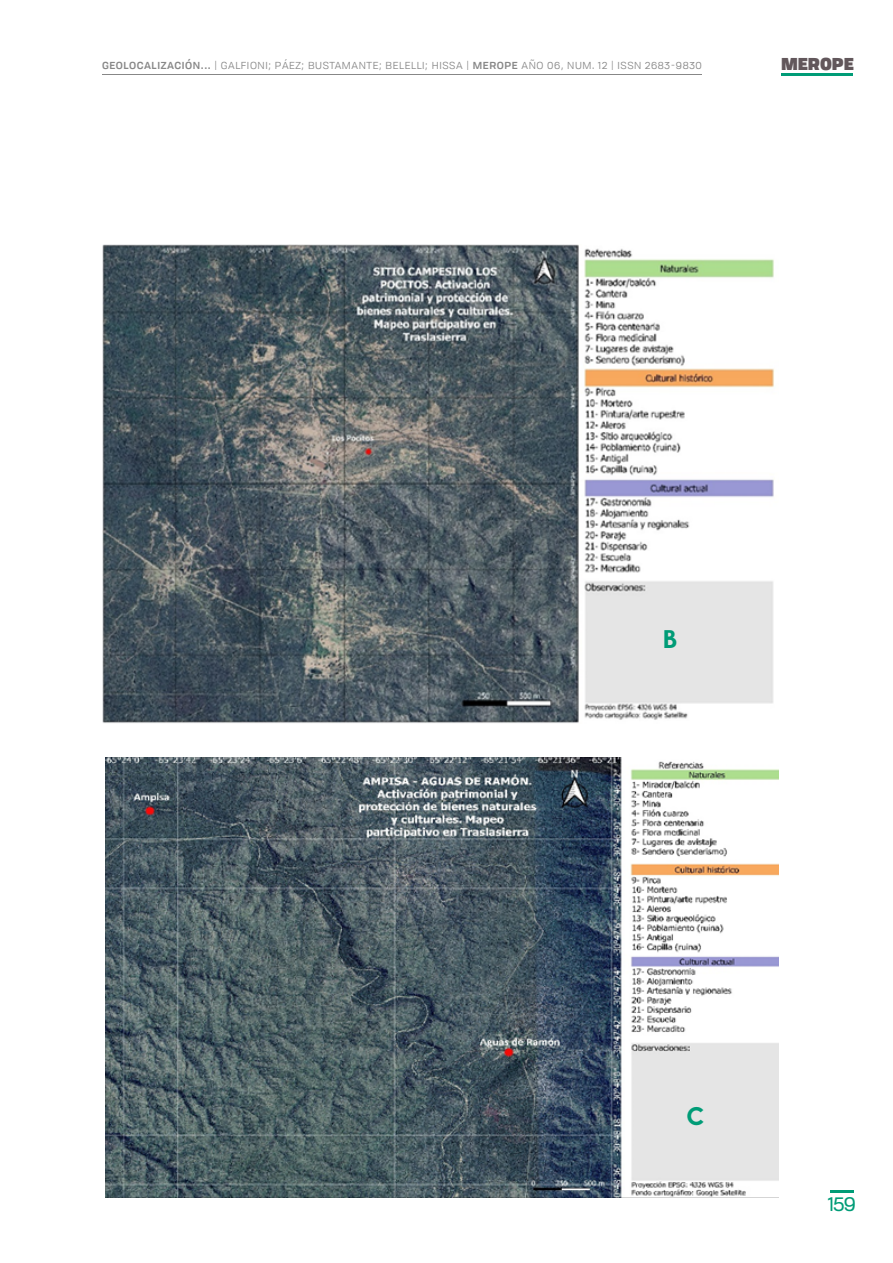
<style>
.page{position:relative;width:893px;height:1263px;background:#fff}
.page>*{position:absolute;margin:0;border:0;box-sizing:border-box;transform-origin:0 0}
.t1{font:700 25.5px "Edmondsans";color:#009c77}
.t2{font:19.5px "Tofino Personal";color:#009c77}
.t3{font:900 16.5px "Tofino Personal";color:#62575b}
.t4{font:12px "Tofino Personal";letter-spacing:.05em;color:#878787}
.s1{font-weight:500}
</style>
<div class="page">
<hr style="left:830px;top:1190px;width:24px;height:2px;background:#009c77">
<hr style="left:782px;top:73px;width:71px;height:2px;background:#009c77">
<hr style="left:102px;top:74px;width:599px;height:1px;background:#878787">
<img style="left:102px;top:245px;width:673px;height:478px">
<img style="left:106px;top:758px;width:672px;height:439px">
<p class="t4" style="left:102px;top:56px;width:601px"><span class="s1">GEOLOCALIZACIÓN...</span> | GALFIONI; PÁEZ; BUSTAMANTE; BELELLI; HISSA | <span class="s1">MEROPE</span> AÑO 06, NUM. 12 | ISSN 2683-9830</p>
<h3 class="t3" style="left:781px;top:49px;width:74px">MEROPE</h3>
<h1 class="t1" style="left:662px;top:624px;width:17px">B</h1>
<h1 class="t1" style="left:686px;top:1101px;width:20px">C</h1>
<h2 class="t2" style="left:828px;top:1189px;width:29px">159</h2>
</div>
